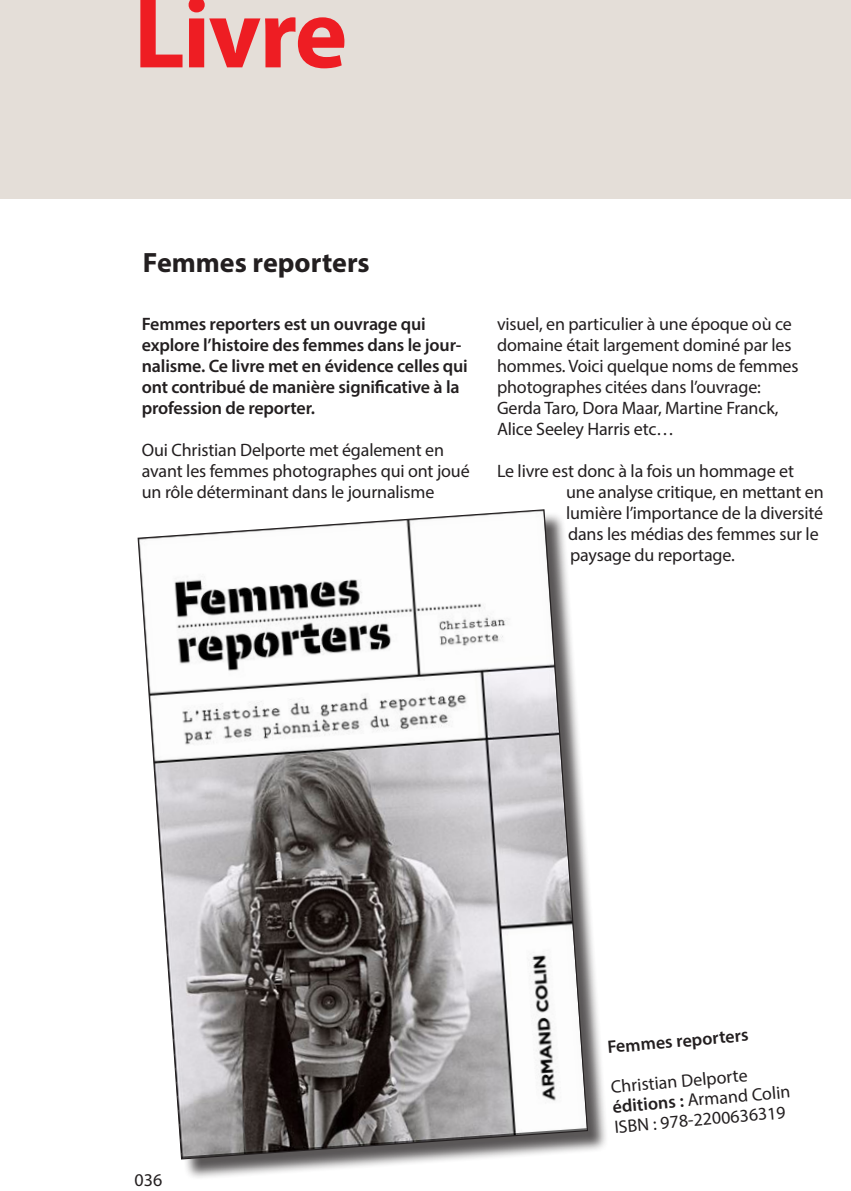
<style>
.page{position:relative;width:851px;height:1191px;background:#fff}
.page>*{position:absolute;margin:0;border:0;box-sizing:border-box;transform-origin:0 0}
.t1{font:700 100px "Myriad Pro";letter-spacing:-.02em;color:#ee1d23}
.t2{font:700 28px "Myriad Pro";color:#231f20}
.t3{font:18px/21px "Myriad Pro";letter-spacing:-.01em;color:#231f20}
.t4{font:600 18px/21px "Myriad Pro";letter-spacing:-.01em;color:#231f20}
.s1{font-weight:600}
</style>
<div class="page">
<div style="left:0;top:0;width:850px;height:198px;background:#e4ded8"></div>
<div style="left:140px;top:512px;width:468px;height:668px;background:#231f20;opacity:.75"></div>
<svg style="left:137px;top:509px;width:451px;height:651px"></svg>
<p class="t1" style="left:134px;top:-32px;width:215px">Livre</p>
<p class="t2" style="left:143px;top:244px;width:228px">Femmes reporters</p>
<p class="t4" style="left:142px;top:313px;width:327px">Femmes reporters est un ouvrage qui explore l’histoire des femmes dans le jour&shy;nalisme. Ce livre met en évidence celles qui ont contribué de manière significative à la profession de reporter.</p>
<p class="t3" style="left:142px;top:439px;width:329px">Oui Christian Delporte met également en avant les femmes photographes qui ont joué un rôle déterminant dans le journalisme</p>
<p class="t3" style="left:497px;top:313px;width:303px">visuel, en particulier à une époque où ce domaine était largement dominé par les hommes. Voici quelque noms de femmes photographes citées dans l’ouvrage:</p>
<p class="t3" style="left:497px;top:397px;width:283px">Gerda Taro, Dora Maar, Martine Franck,</p>
<p class="t3" style="left:497px;top:418px;width:178px">Alice Seeley Harris etc…</p>
<p class="t3" style="left:566px;top:460px;width:259px;text-indent:-69px">Le livre est donc à la fois un hommage et une analyse critique, en mettant en lumière l’importance de la diversité dans les médias des femmes sur le paysage du reportage.</p>
<p class="t3" style="left:134px;top:1169px;width:29px">036</p>
<p class="t4" style="left:606px;top:1036px;width:143px;rotate:-5deg">Femmes reporters</p>
<p class="t3" style="left:610px;top:1076px;width:139px;rotate:-5deg">Christian Delporte</p>
<p class="t3" style="left:611px;top:1096px;width:180px;rotate:-5deg"><span class="s1">éditions :</span> Armand Colin</p>
<p class="t3" style="left:613px;top:1116px;width:173px;rotate:-5deg">ISBN : 978-2200636319</p>
</div>
